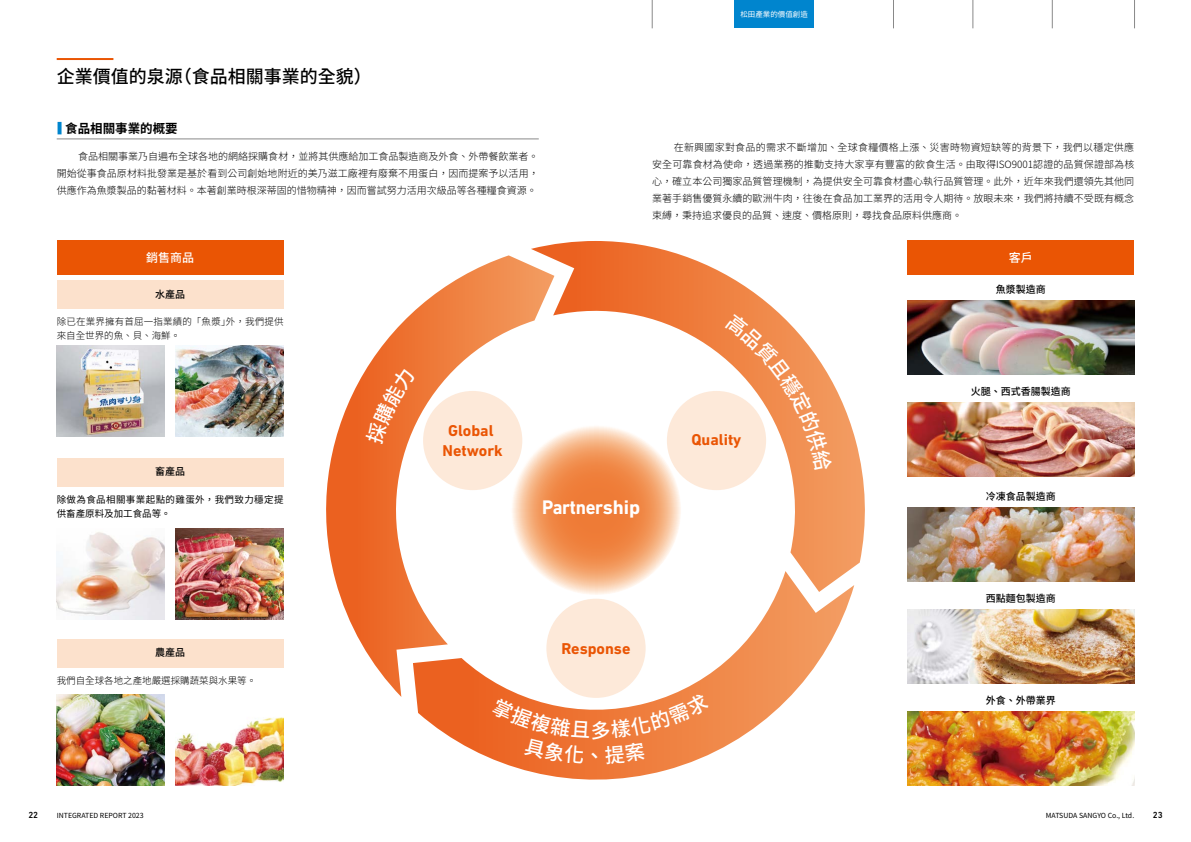
<style>
.page{position:relative;width:1191px;height:842px;background:#fff}
.page>*{position:absolute;margin:0;border:0;box-sizing:border-box;transform-origin:0 0}
.t1{font:700 20px "DIN Next LT Pro";letter-spacing:-.015em;color:#fff;scale:.93 1}
.t2{font:500 20px "Noto Sans CJ Ktc";color:#fff}
.t3{font:500 18px "Noto Sans CJ Ktc";color:#000}
.t4{font:700 16px/20px "DIN Next LT Pro";color:#ea5504;text-align:center}
.t5{font:700 12.5px "Noto Sans CJ Ktc";color:#000}
.t6{font:500 12px "Noto Sans CJ Ktc";color:#fff}
.t7{font:300 10px/17px "Noto Sans CJ Ktc";color:#000;text-align:justify}
.t8{font:500 10px "Noto Sans CJ Ktc";color:#000}
.t9{font:300 9.5px/14px "Noto Sans CJ Ktc";letter-spacing:.02em;color:#000}
.t10{font:9.5px/14px "Noto Sans CJ Ktc";letter-spacing:.04em;color:#000}
.t11{font:300 9.5px "Noto Sans CJ Ktc";color:#000}
.t12{font:500 9px "DIN Next LT Pro";color:#000}
.t13{font:7.5px "Noto Sans CJ Ktc";color:#fff}
.t14{font:7px "Noto Sans CJ Ktc";color:#000}
</style>
<div class="page">
<hr style="left:57px;top:58px;width:56px;height:2px;background:#ea5504">
<svg style="left:58px;top:122px;width:4px;height:12px"></svg>
<hr style="left:57px;top:139px;width:482px;height:1px;background:#898989">
<div style="left:57px;top:241px;width:226px;height:34px;background:#ea5504"></div>
<div style="left:907px;top:241px;width:227px;height:34px;background:#ea5504"></div>
<div style="left:57px;top:281px;width:226px;height:28px;background:#fce1cc"></div>
<div style="left:57px;top:458px;width:226px;height:28px;background:#fce1cc"></div>
<div style="left:57px;top:639px;width:226px;height:29px;background:#fce1cc"></div>
<img style="left:57px;top:346px;width:107px;height:91px">
<img style="left:907px;top:300px;width:227px;height:74px">
<img style="left:907px;top:403px;width:227px;height:73px">
<img style="left:907px;top:507px;width:227px;height:74px">
<img style="left:907px;top:609px;width:227px;height:74px">
<img style="left:907px;top:711px;width:227px;height:74px">
<img style="left:57px;top:532px;width:107px;height:87px">
<img style="left:57px;top:694px;width:107px;height:91px">
<img style="left:176px;top:346px;width:107px;height:91px">
<img style="left:176px;top:529px;width:107px;height:90px">
<img style="left:176px;top:717px;width:107px;height:68px">
<svg style="left:531px;top:241px;width:334px;height:345px"></svg>
<svg style="left:326px;top:255px;width:228px;height:442px"></svg>
<svg style="left:413px;top:571px;width:441px;height:209px"></svg>
<svg style="left:511px;top:425px;width:170px;height:170px;background:#f4a876"></svg>
<svg style="left:652px;top:0;width:1px;height:28px"></svg>
<svg style="left:972px;top:0;width:1px;height:28px"></svg>
<svg style="left:1052px;top:0;width:1px;height:28px"></svg>
<svg style="left:1134px;top:0;width:1px;height:28px"></svg>
<svg style="left:893px;top:0;width:1px;height:28px"></svg>
<div style="left:734px;top:0;width:80px;height:28px;background:#0085ce"></div>
<div style="left:365px;top:367px;width:51px;height:78px;background:#ed6c2b"></div>
<svg style="left:724px;top:312px;width:109px;height:159px"></svg>
<svg style="left:491px;top:692px;width:219px;height:72px;background:#f0874f"></svg>
<p class="t13" style="left:740px;top:10px;width:69px">松田產業的價值創造</p>
<h2 class="t3" style="left:57px;top:67px;width:316px">企業價值的泉源（食品相關事業的全貌）</h2>
<p class="t5" style="left:65px;top:121px;width:114px">食品相關事業的概要</p>
<p class="t7" style="left:57px;top:148px;width:483px;text-indent:11px">　食品相關事業乃自遍布全球各地的網絡採購食材，並將其供應給加工食品製造商及外食、外帶餐飲業者。開始從事食品原材料批發業是基於看到公司創始地附近的美乃滋工廠裡有廢棄不用蛋白，因而提案予以活用，供應作為魚漿製品的黏著材料。本著創業時根深蒂固的惜物精神，因而嘗試努力活用次級品等各種糧食資源。</p>
<p class="t7" style="left:652px;top:139px;width:484px;text-indent:11px">　在新興國家對食品的需求不斷增加、全球食糧價格上漲、災害時物資短缺等的背景下，我們以穩定供應安全可靠食材為使命，透過業務的推動支持大家享有豐富的飲食生活。由取得ISO9001認證的品質保證部為核心，確立本公司獨家品質管理機制，為提供安全可靠食材盡心執行品質管理。此外，近年來我們還領先其他同業著手銷售優質永續的歐洲牛肉，往後在食品加工業界的活用令人期待。放眼未來，我們將持續不受既有概念束縛，秉持追求優良的品質、速度、價格原則，尋找食品原料供應商。</p>
<p class="t6" style="left:146px;top:250px;width:49px">銷售商品</p>
<p class="t6" style="left:1008px;top:250px;width:25px">客戶</p>
<p class="t8" style="left:155px;top:288px;width:31px">水產品</p>
<p class="t8" style="left:995px;top:284px;width:51px">魚漿製造商</p>
<p class="t9" style="left:57px;top:315px;width:228px">除已在業界擁有首屈一指業績的「魚漿」外，我們提供來自全世界的魚、貝、海鮮。</p>
<p class="t8" style="left:155px;top:465px;width:31px">畜產品</p>
<p class="t10" style="left:57px;top:492px;width:228px">除做為食品相關事業起點的雞蛋外，我們致力穩定提供畜產原料及加工食品等。</p>
<p class="t8" style="left:155px;top:647px;width:31px">農產品</p>
<p class="t11" style="left:57px;top:675px;width:201px">我們自全球各地之產地嚴選採購蔬菜與水果等。</p>
<h3 class="t4" style="left:442px;top:421px;width:62px">Global<br>Network</h3>
<h3 class="t4" style="left:691px;top:430px;width:51px">Quality</h3>
<h1 class="t1" style="left:542px;top:495px;width:107px">Partnership</h1>
<h3 class="t4" style="left:561px;top:638px;width:70px">Response</h3>
<h1 class="t2" style="left:584px;top:744px;width:22px">、</h1>
<p class="t8" style="left:970px;top:386px;width:101px">火腿、西式香腸製造商</p>
<p class="t8" style="left:985px;top:491px;width:71px">冷凍食品製造商</p>
<p class="t8" style="left:985px;top:593px;width:71px">西點麵包製造商</p>
<p class="t8" style="left:985px;top:695px;width:71px">外食、外帶業界</p>
<p class="t12" style="left:28px;top:809px;width:11px">22</p>
<p class="t14" style="left:57px;top:812px;width:88px">INTEGRATED REPORT 2023</p>
<p class="t14" style="left:1045px;top:812px;width:90px">MATSUDA SANGYO Co., Ltd.</p>
<p class="t12" style="left:1152px;top:809px;width:11px">23</p>
</div>
